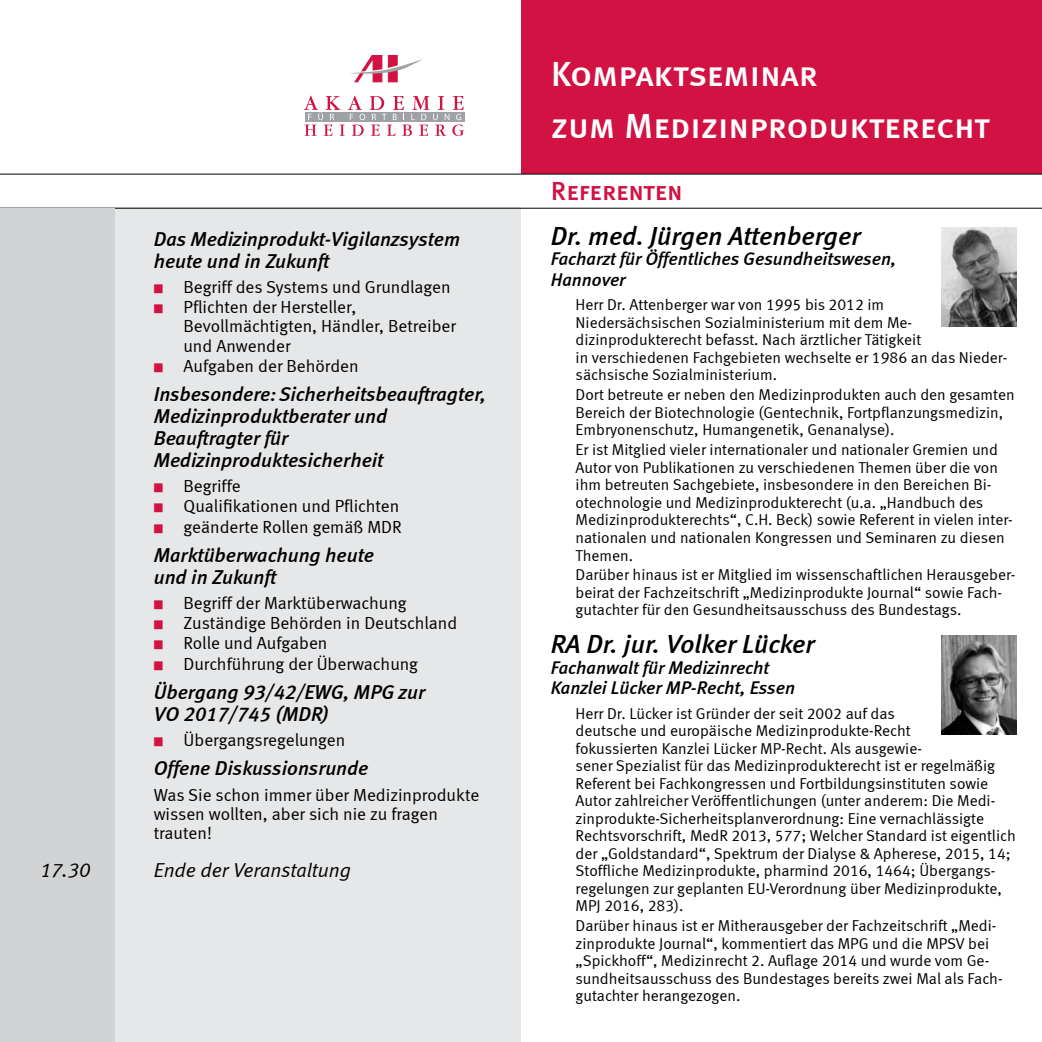
<style>
.page{position:relative;width:1042px;height:1042px;background:#fff}
.page>*{position:absolute;margin:0;border:0;box-sizing:border-box;transform-origin:0 0}
.t1{font:35px/52.5px "Meta Medium LF Caps";letter-spacing:-.005em;color:#fff}
.t2{font:italic 26.25px "Meta Medium LF";color:#000}
.t3{font:26.25px "Meta Medium LF Caps";color:#d11242}
.t4{font:italic 20.12px/21.9px "Meta Medium LF";color:#000}
.t5{font:italic 20.12px "Meta Normal LF";letter-spacing:-.005em;color:#000}
.t6{font:italic 18.38px/20.1px "Meta Medium LF";color:#000}
.t7{font:17.5px/19.2px "Meta Normal LF";color:#000}
.t8{font:15.75px/17.5px "Meta Normal LF";color:#000}
.s1{color:#d11242}
</style>
<div class="page">
<div style="left:0;top:208px;width:521px;height:834px;background:#e6e7e8"></div>
<div style="left:521px;top:0;width:521px;height:174px;background:#d11242"></div>
<svg style="left:350px;top:55px;width:73px;height:27px"></svg>
<svg style="left:304px;top:96px;width:160px;height:40px"></svg>
<hr style="left:0;top:174px;width:1042px;height:1px;background:#000">
<img style="left:942px;top:635px;width:74px;height:99px">
<img style="left:942px;top:227px;width:74px;height:99px">
<hr style="left:0;top:208px;width:1042px;height:1px;background:#000">
<div style="left:0;top:209px;width:114px;height:833px;background:#d1d3d4"></div>
<p class="t4" style="left:154px;top:228px;width:308px">Das Medizinprodukt-Vigilanzsystem heute und in Zukunft</p>
<p class="t7" style="left:154px;top:277px;width:298px"><span class="s1">■</span> Begriff des Systems und Grundlagen</p>
<p class="t7" style="left:184px;top:297px;width:274px;text-indent:-30px"><span class="s1">■</span> Pflichten der Hersteller,<br>Bevollmächtigten, Händler, Betreiber und Anwender</p>
<p class="t7" style="left:154px;top:356px;width:206px"><span class="s1">■</span> Aufgaben der Behörden</p>
<p class="t4" style="left:154px;top:383px;width:334px">Insbesondere:Sicherheitsbeauftragter,<br>Medizinproduktberater und<br>Beauftragter für<br>Medizinproduktesicherheit</p>
<p class="t7" style="left:154px;top:476px;width:88px"><span class="s1">■</span> Begriffe</p>
<p class="t7" style="left:154px;top:496px;width:247px"><span class="s1">■</span> Qualifikationen und Pflichten</p>
<p class="t7" style="left:154px;top:517px;width:249px"><span class="s1">■</span> geänderte Rollen gemäß MDR</p>
<p class="t4" style="left:154px;top:544px;width:222px">Marktüberwachung heute und in Zukunft</p>
<p class="t7" style="left:154px;top:593px;width:254px"><span class="s1">■</span> Begriff der Marktüberwachung</p>
<p class="t7" style="left:154px;top:613px;width:305px"><span class="s1">■</span> Zuständige Behörden in Deutschland</p>
<p class="t7" style="left:154px;top:633px;width:175px"><span class="s1">■</span> Rolle und Aufgaben</p>
<p class="t7" style="left:154px;top:654px;width:266px"><span class="s1">■</span> Durchführung der Überwachung</p>
<p class="t4" style="left:154px;top:681px;width:273px">Übergang 93/42/EWG, MPG zur<br>VO 2017/745 (MDR)</p>
<p class="t7" style="left:154px;top:730px;width:193px"><span class="s1">■</span> Übergangsregelungen</p>
<p class="t4" style="left:154px;top:757px;width:216px">Offene Diskussionsrunde</p>
<p class="t7" style="left:154px;top:785px;width:327px">Was Sie schon immer über Medizinprodukte wissen wollten, aber sich nie zu fragen trauten!</p>
<p class="t5" style="left:40px;top:858px;width:52px">17.30</p>
<p class="t5" style="left:154px;top:858px;width:199px">Ende der Veranstaltung</p>
<h1 class="t1" style="left:551px;top:47px;width:441px">Kompaktseminar<br>zum Medizinprodukterecht</h1>
<h2 class="t3" style="left:551px;top:176px;width:133px">Referenten</h2>
<h2 class="t2" style="left:551px;top:221px;width:312px">Dr. med. Jürgen Attenberger</h2>
<p class="t6" style="left:551px;top:249px;width:347px">Facharzt für Öffentliches Gesundheitswesen,<br>Hannover</p>
<p class="t8" style="left:575px;top:296px;width:433px">Herr Dr. Attenberger war von 1995 bis 2012 im Niedersächsischen Sozialministerium mit dem Me&shy;dizinprodukterecht befasst. Nach ärztlicher Tätigkeit<br>in verschiedenen Fachgebieten wechselte er 1986 an das Nieder&shy;sächsische Sozialministerium.</p>
<p class="t8" style="left:575px;top:386px;width:441px">Dort betreute er neben den Medizinprodukten auch den gesamten<br>Bereich der Biotechnologie (Gentechnik, Fortpflanzungsmedizin,<br>Embryonenschutz, Humangenetik, Genanalyse).</p>
<p class="t8" style="left:575px;top:441px;width:439px">Er ist Mitglied vieler internationaler und nationaler Gremien und Autor von Publikationen zu verschiedenen Themen über die von ihm betreuten Sachgebiete, insbesondere in den Bereichen Bi&shy;otechnologie und Medizinprodukterecht (u.a. „Handbuch des Medizinprodukterechts“, C.H. Beck) sowie Referent in vielen inter&shy;nationalen und nationalen Kongressen und Seminaren zu diesen Themen.</p>
<p class="t8" style="left:575px;top:566px;width:441px">Darüber hinaus ist er Mitglied im wissenschaftlichen Herausgeber&shy;beirat der Fachzeitschrift „Medizinprodukte Journal“ sowie Fach&shy;gutachter für den Gesundheitsausschuss des Bundestags.</p>
<h2 class="t2" style="left:551px;top:629px;width:266px">RA Dr. jur. Volker Lücker</h2>
<p class="t6" style="left:551px;top:657px;width:246px">Fachanwalt für Medizinrecht<br>Kanzlei Lücker MP-Recht, Essen</p>
<p class="t8" style="left:575px;top:704px;width:442px">Herr Dr. Lücker ist Gründer der seit 2002 auf das<br>deutsche und europäische Medizinprodukte-Recht<br>fokussierten Kanzlei Lücker MP-Recht. Als ausgewie-<br>sener Spezialist für das Medizinprodukterecht ist er regelmäßig Referent bei Fachkongressen und Fortbildungsinstituten sowie Autor zahlreicher Veröffentlichungen (unter anderem: Die Medi&shy;zinprodukte-Sicherheitsplanverordnung: Eine vernachlässigte Rechtsvorschrift, MedR 2013, 577; Welcher Standard ist eigentlich der „Goldstandard“, Spektrum der Dialyse &amp; Apherese, 2015, 14; Stoffliche Medizinprodukte, pharmind 2016, 1464; Übergangs&shy;regelungen zur geplanten EU-Verordnung über Medizinprodukte, MPJ 2016, 283).</p>
<p class="t8" style="left:575px;top:917px;width:428px">Darüber hinaus ist er Mitherausgeber der Fachzeitschrift „Medi&shy;zinprodukte Journal“, kommentiert das MPG und die MPSV bei „Spickhoff“, Medizinrecht 2. Auflage 2014 und wurde vom Ge&shy;sundheitsausschuss des Bundestages bereits zwei Mal als Fach&shy;gutachter herangezogen.</p>
</div>
